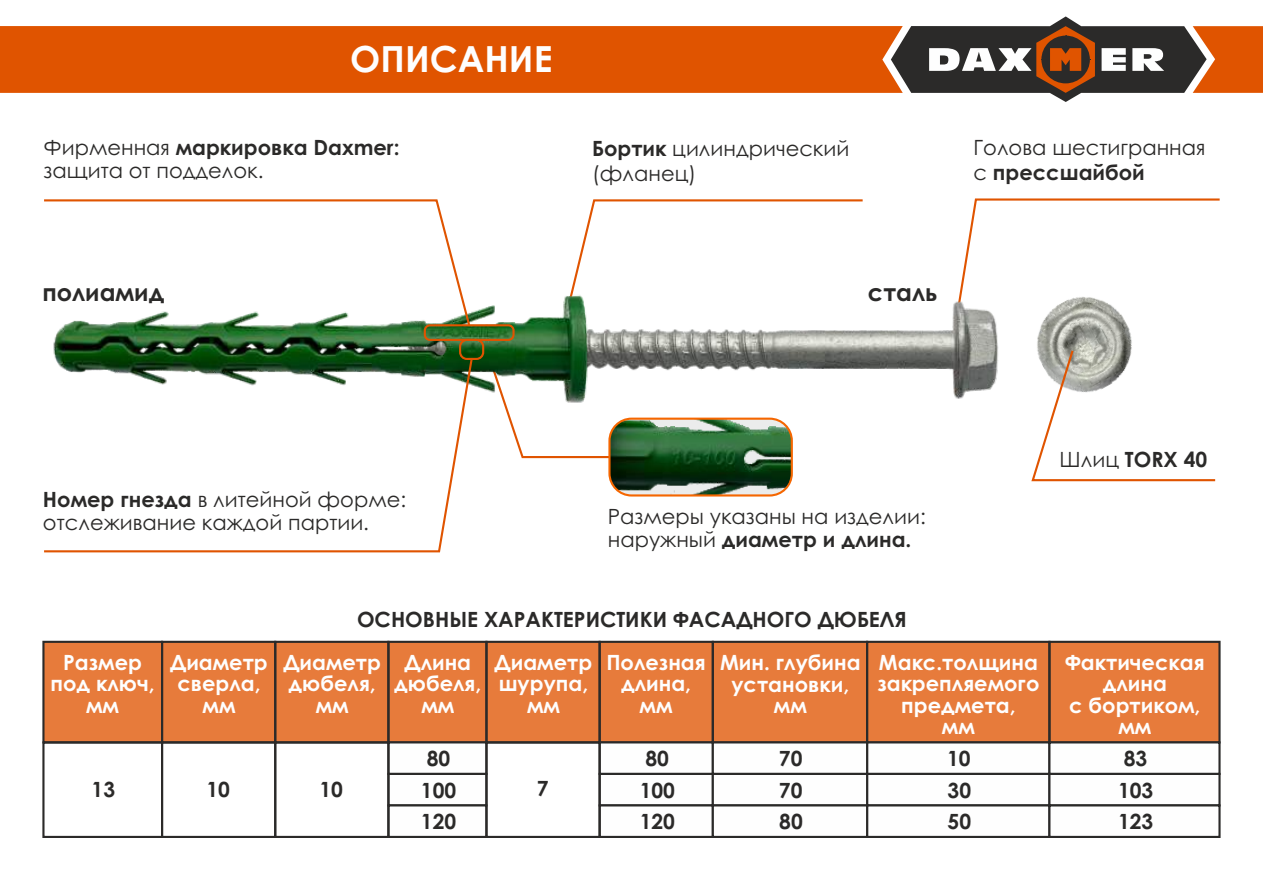
<style>
.page{position:relative;width:1263px;height:893px;background:#fff}
.page>*{position:absolute;margin:0;border:0;box-sizing:border-box;transform-origin:0 0}
.t1{font:700 36px "Century Gothic";color:#fefefe}
.t2{font:700 24px "Century Gothic";color:#2b2a29}
.t3{font:21px/22.5px "Century Gothic";color:#2b2a29}
.t4{font:700 21px/21.6px "Century Gothic";color:#fefefe;text-align:center}
.t5{font:700 21px/31.5px "Century Gothic";color:#2b2a29}
.s1{font-weight:700}
.s2{font-weight:400}
</style>
<div class="page">
<svg style="left:573px;top:199px;width:290px;height:81px"></svg>
<svg style="left:961px;top:198px;width:259px;height:82px"></svg>
<svg style="left:509px;top:422px;width:103px;height:37px"></svg>
<img style="left:593px;top:280px;width:406px;height:119px">
<img style="left:53px;top:280px;width:540px;height:142px">
<img style="left:1020px;top:279px;width:131px;height:69px">
<div style="left:424px;top:324px;width:91px;height:17px;border:2px solid #e05400;border-radius:5px"></div>
<div style="left:459px;top:339px;width:25px;height:21px;border:2px solid #e05400;border-radius:7px"></div>
<svg style="left:44px;top:356px;width:430px;height:197px"></svg>
<svg style="left:44px;top:199px;width:428px;height:129px"></svg>
<svg style="left:1031px;top:348px;width:185px;height:134px"></svg>
<img style="left:609px;top:419px;width:183px;height:76px;border-radius:22px">
<div style="left:608px;top:418px;width:185px;height:78px;border:2px solid #f56600;border-radius:22px"></div>
<img style="left:768px;top:481px;width:21px;height:7px">
<div style="left:0;top:26px;width:891px;height:67px;background:#e05400"></div>
<svg style="left:891px;top:16px;width:372px;height:86px"></svg>
<div style="left:43px;top:642px;width:1176px;height:100px;background:#e77b3b"></div>
<div style="left:387px;top:641px;width:100px;height:102px;border:2px solid #2b2a29"></div>
<div style="left:599px;top:641px;width:115px;height:102px;border:2px solid #2b2a29"></div>
<div style="left:712px;top:641px;width:156px;height:102px;border:2px solid #2b2a29"></div>
<div style="left:42px;top:641px;width:121px;height:102px;border:2px solid #2b2a29"></div>
<div style="left:866px;top:641px;width:184px;height:102px;border:2px solid #2b2a29"></div>
<div style="left:42px;top:741px;width:121px;height:97px;border:2px solid #2b2a29"></div>
<div style="left:387px;top:741px;width:100px;height:34px;background:#fefefe;border:2px solid #2b2a29"></div>
<div style="left:387px;top:773px;width:100px;height:33px;background:#fefefe;border:2px solid #2b2a29"></div>
<div style="left:387px;top:804px;width:100px;height:34px;background:#fefefe;border:2px solid #2b2a29"></div>
<div style="left:599px;top:741px;width:115px;height:34px;background:#fefefe;border:2px solid #2b2a29"></div>
<div style="left:599px;top:773px;width:115px;height:33px;background:#fefefe;border:2px solid #2b2a29"></div>
<div style="left:599px;top:804px;width:115px;height:34px;background:#fefefe;border:2px solid #2b2a29"></div>
<div style="left:866px;top:741px;width:184px;height:34px;background:#fefefe;border:2px solid #2b2a29"></div>
<div style="left:866px;top:773px;width:184px;height:33px;background:#fefefe;border:2px solid #2b2a29"></div>
<div style="left:866px;top:804px;width:184px;height:34px;background:#fefefe;border:2px solid #2b2a29"></div>
<div style="left:161px;top:741px;width:115px;height:97px;border:2px solid #2b2a29"></div>
<div style="left:161px;top:641px;width:115px;height:102px;border:2px solid #2b2a29"></div>
<div style="left:712px;top:741px;width:156px;height:34px;background:#fefefe;border:2px solid #2b2a29"></div>
<div style="left:712px;top:773px;width:156px;height:33px;background:#fefefe;border:2px solid #2b2a29"></div>
<div style="left:712px;top:804px;width:156px;height:34px;background:#fefefe;border:2px solid #2b2a29"></div>
<div style="left:1048px;top:641px;width:172px;height:102px;border:2px solid #2b2a29"></div>
<div style="left:274px;top:641px;width:115px;height:102px;border:2px solid #2b2a29"></div>
<div style="left:274px;top:741px;width:115px;height:97px;border:2px solid #2b2a29"></div>
<div style="left:485px;top:641px;width:116px;height:102px;border:2px solid #2b2a29"></div>
<div style="left:485px;top:741px;width:116px;height:97px;border:2px solid #2b2a29"></div>
<div style="left:1048px;top:741px;width:172px;height:34px;background:#fefefe;border:2px solid #2b2a29"></div>
<div style="left:1048px;top:773px;width:172px;height:33px;background:#fefefe;border:2px solid #2b2a29"></div>
<div style="left:1048px;top:804px;width:172px;height:34px;background:#fefefe;border:2px solid #2b2a29"></div>
<h1 class="t1" style="left:350px;top:45px;width:204px">ОПИСАНИЕ</h1>
<p class="t3" style="left:43px;top:138px;width:358px">Фирменная <span class="s1">маркировка Daxmer: </span>защита от подделок.</p>
<p class="t3" style="left:592px;top:137px;width:259px;line-height:25px"><span class="s1">Бортик</span> цилиндрический (фланец)</p>
<p class="t3" style="left:973px;top:137px;width:233px;line-height:25.5px">Голова шестигранная с <span class="s1">прессшайбой</span></p>
<p class="t2" style="left:42px;top:283px;width:123px">полиамид</p>
<p class="t2" style="left:868px;top:283px;width:71px">сталь</p>
<p class="t3" style="left:43px;top:490px;width:365px"><span class="s1">Номер гнезда</span> в литейной форме: отслеживание каждой партии.</p>
<p class="t3" style="left:608px;top:507px;width:320px;line-height:23px">Размеры указаны на изделии: наружный <span class="s1">диаметр и длина.</span></p>
<p class="t5" style="left:357px;top:606px;width:551px">ОСНОВНЫЕ ХАРАКТЕРИСТИКИ ФАСАДНОГО ДЮБЕЛЯ</p>
<p class="t5" style="left:1059px;top:445px;width:149px"><span class="s2">Шлиц</span> TORX 40</p>
<p class="t4" style="left:495px;top:653px;width:99px">Диаметр шурупа, мм</p>
<p class="t4" style="left:720px;top:654px;width:142px">Мин. глубина установки, мм</p>
<p class="t4" style="left:51px;top:653px;width:106px">Размер под ключ, мм</p>
<p class="t4" style="left:877px;top:653px;width:164px">Макс.толщина закрепляемого предмета,<br>мм</p>
<p class="t5" style="left:421px;top:745px;width:37px">80<br>100<br>120</p>
<p class="t4" style="left:170px;top:653px;width:99px">Диаметр сверла, мм</p>
<p class="t4" style="left:283px;top:653px;width:99px">Диаметр дюбеля, мм</p>
<p class="t4" style="left:394px;top:653px;width:89px">Длина дюбеля, мм</p>
<p class="t4" style="left:606px;top:653px;width:101px">Полезная длина, мм</p>
<p class="t5" style="left:640px;top:745px;width:37px">80<br>100<br>120</p>
<p class="t5" style="left:779px;top:745px;width:25px">70<br>70</p>
<p class="t5" style="left:947px;top:745px;width:26px;text-align:justify">10<br>30<br>50</p>
<p class="t5" style="left:92px;top:775px;width:25px">13</p>
<p class="t5" style="left:319px;top:775px;width:25px">10</p>
<p class="t5" style="left:537px;top:775px;width:13px">7</p>
<p class="t5" style="left:206px;top:775px;width:25px">10</p>
<p class="t5" style="left:779px;top:808px;width:25px">80</p>
<p class="t4" style="left:1065px;top:653px;width:141px">Фактическая длина<br>с бортиком, мм</p>
<p class="t5" style="left:1118px;top:745px;width:37px">83<br>103<br>123</p>
</div>
